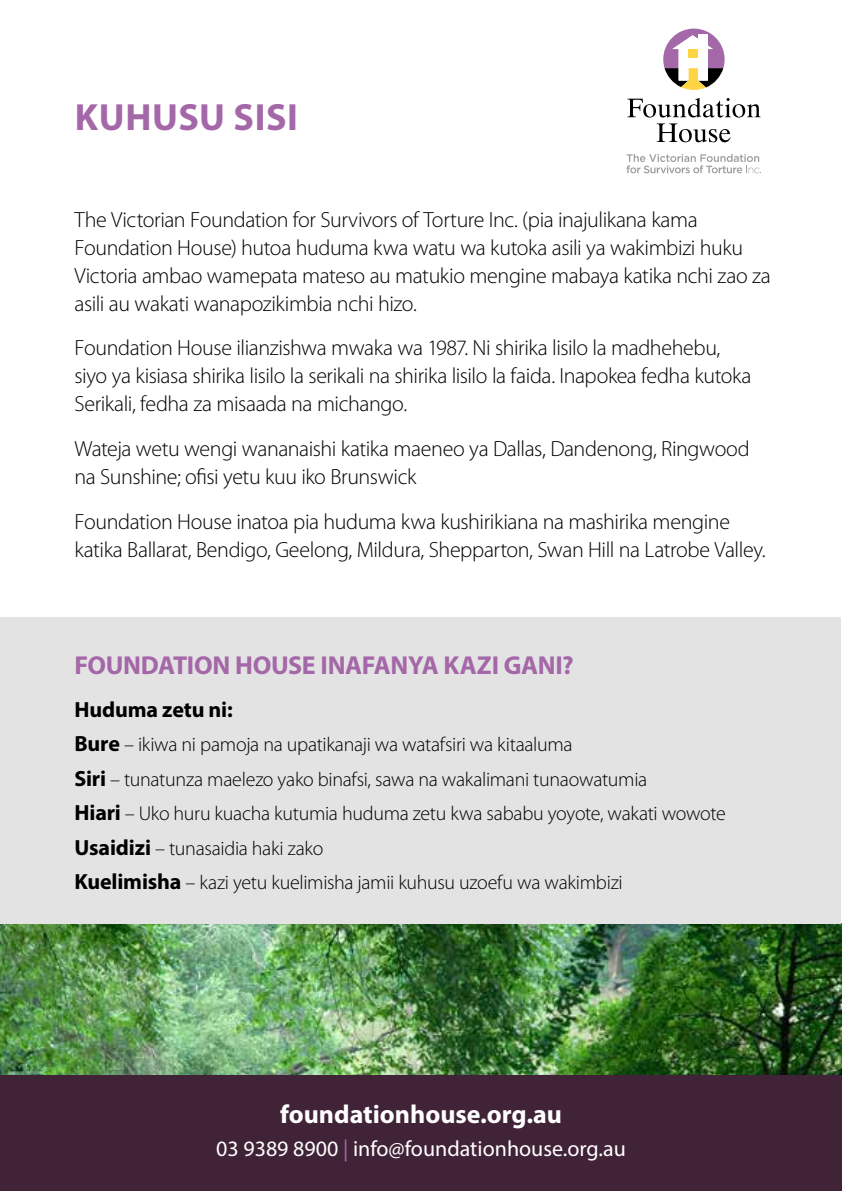
<style>
.page{position:relative;width:842px;height:1191px;background:#fff}
.page>*{position:absolute;margin:0;border:0;box-sizing:border-box;transform-origin:0 0}
.t1{font:700 38px "Myriad Pro";letter-spacing:.015em;color:#a468a8}
.t2{font:700 26px "Myriad Pro";letter-spacing:-.015em;color:#a468a8}
.t3{font:700 26px "Myriad Pro";color:#fff}
.t4{font:300 22px/28px "Myriad Pro";letter-spacing:-.02em;color:#000}
.t5{font:22px "Myriad Pro";color:#fff}
.t6{font:700 22px "Myriad Pro";letter-spacing:-.005em;color:#000}
.t7{font:300 20px/34.6px "Myriad Pro";letter-spacing:-.015em;color:#000}
.s1{font-weight:700;font-size:22px}
.s2{color:#a468a8}
</style>
<div class="page">
<div style="left:0;top:1074px;width:842px;height:117px;background:#412338"></div>
<img style="left:0;top:924px;width:842px;height:150px">
<div style="left:0;top:617px;width:841px;height:307px;background:#e4e3e3"></div>
<svg style="left:626px;top:154px;width:135px;height:19px"></svg>
<svg style="left:627px;top:98px;width:133px;height:44px"></svg>
<svg style="left:663px;top:29px;width:62px;height:61px"></svg>
<div style="left:688px;top:49px;width:10px;height:9px;background:#ffd444"></div>
<h1 class="t1" style="left:75px;top:102px;width:225px">KUHUSU SISI</h1>
<p class="t4" style="left:74px;top:207px;width:698px">The Victorian Foundation for Survivors of Torture Inc. (pia inajulikana kama Foundation House) hutoa huduma kwa watu wa kutoka asili ya wakimbizi huku Victoria ambao wamepata mateso au matukio mengine mabaya katika nchi zao za asili au wakati wanapozikimbia nchi hizo.</p>
<p class="t4" style="left:74px;top:336px;width:678px">Foundation House ilianzishwa mwaka wa 1987. Ni shirika lisilo la madhehebu, siyo ya kisiasa shirika lisilo la serikali na shirika lisilo la faida. Inapokea fedha kutoka<br>Serikali, fedha za misaada na michango.</p>
<p class="t4" style="left:74px;top:436px;width:677px">Wateja wetu wengi wananaishi katika maeneo ya Dallas, Dandenong, Ringwood na Sunshine; ofisi yetu kuu iko Brunswick</p>
<p class="t4" style="left:74px;top:509px;width:692px">Foundation House inatoa pia huduma kwa kushirikiana na mashirika mengine katika Ballarat, Bendigo, Geelong, Mildura, Shepparton, Swan Hill na Latrobe Valley.</p>
<p class="t2" style="left:74px;top:655px;width:501px">FOUNDATION HOUSE INAFANYA KAZI GANI?</p>
<p class="t6" style="left:74px;top:701px;width:160px">Huduma zetu ni:</p>
<p class="t7" style="left:74px;top:728px;width:653px"><span class="s1">Bure</span> – ikiwa ni pamoja na upatikanaji wa watafsiri wa kitaaluma<br><span class="s1">Siri</span> – tunatunza maelezo yako binafsi, sawa na wakalimani tunaowatumia<br><span class="s1">Hiari</span> – Uko huru kuacha kutumia huduma zetu kwa sababu yoyote, wakati wowote <span class="s1">Usaidizi</span> – tunasaidia haki zako<br><span class="s1">Kuelimisha</span> – kazi yetu kuelimisha jamii kuhusu uzoefu wa wakimbizi</p>
<p class="t3" style="left:280px;top:1104px;width:283px">foundationhouse.org.au</p>
<p class="t5" style="left:216px;top:1139px;width:411px">03 9389 8900 <span class="s2">|</span> info@foundationhouse.org.au</p>
</div>
